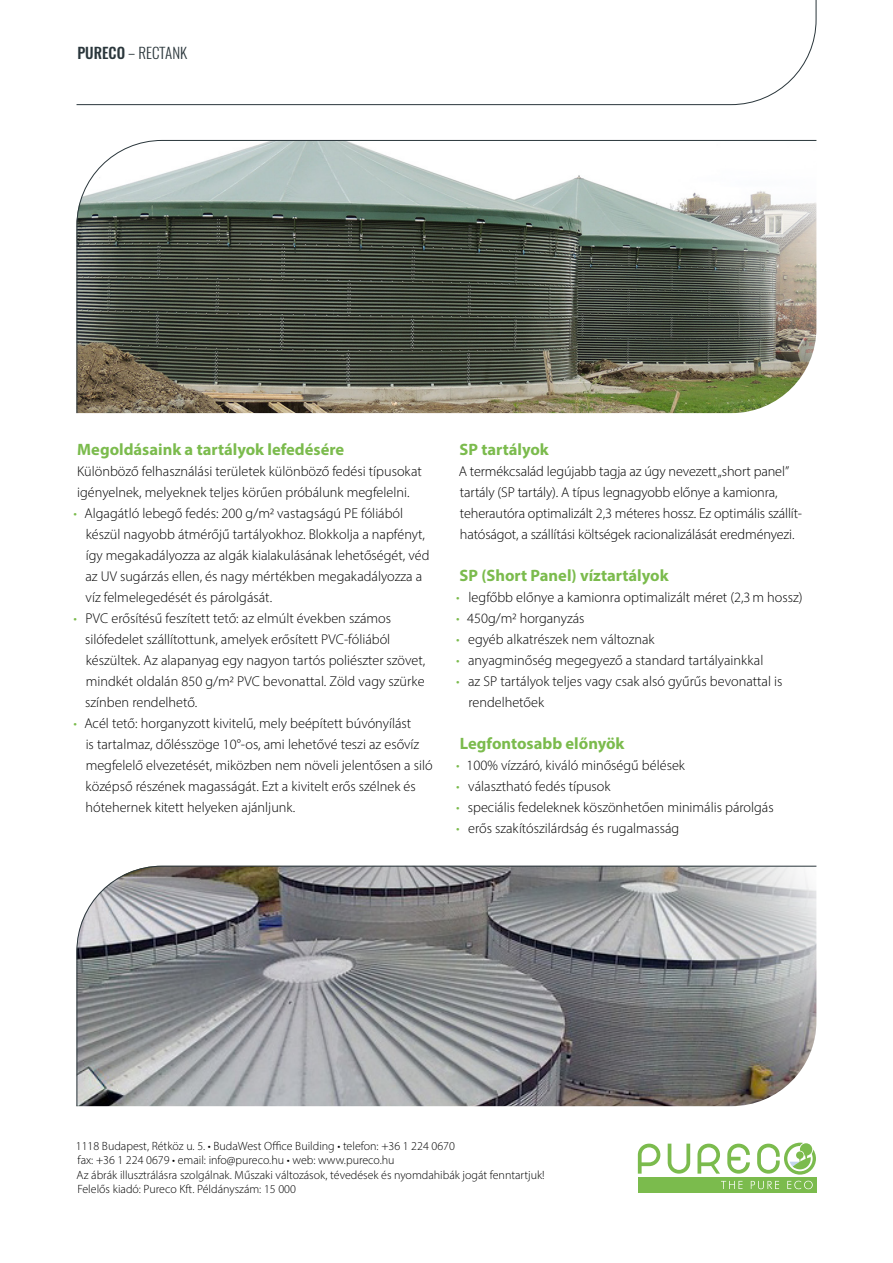
<style>
.page{position:relative;width:893px;height:1263px;background:#fff}
.page>*{position:absolute;margin:0;border:0;box-sizing:border-box;transform-origin:0 0}
.t1{font:700 16.5px "Myriad Pro";color:#7bbb4d}
.t2{font:300 15px "Oswald";color:#2a363b}
.t3{font:300 14.25px/21px "Myriad Pro";color:#000}
.t4{font:300 12px/14.2px "Myriad Pro";color:#000}
.s1{font-weight:500}
.s2{color:#7bbb4d}
</style>
<div class="page">
<svg style="left:76px;top:0;width:741px;height:105px"></svg>
<div style="left:638px;top:1178px;width:178px;height:15px;background:#7bbb4d"></div>
<svg style="left:721px;top:1181px;width:92px;height:8px"></svg>
<svg style="left:638px;top:1142px;width:178px;height:32px"></svg>
<img style="left:76px;top:140px;width:741px;height:274px">
<svg style="left:76px;top:865px;width:741px;height:242px;background:#909193"></svg>
<p class="t2" style="left:77px;top:40px;width:111px"><span class="s1">PURECO</span> – RECTANK</p>
<p class="t1" style="left:77px;top:439px;width:268px">Megoldásaink a tartályok lefedésére</p>
<p class="t3" style="left:77px;top:461px;width:346px">Különböző felhasználási területek különböző fedési típusokat igényelnek, melyeknek teljes körűen próbálunk megfelelni.</p>
<p class="t3" style="left:85px;top:503px;width:346px;text-indent:-12px"><span class="s2">•</span> Algagátló lebegő fedés: 200 g/m2 vastagságú PE fóliából készül nagyobb átmérőjű tartályokhoz. Blokkolja a napfényt, így megakadályozza az algák kialakulásának lehetőségét, véd az UV sugárzás ellen, és nagy mértékben megakadályozza a víz felmelegedését és párolgását.</p>
<p class="t3" style="left:85px;top:608px;width:342px;text-indent:-12px"><span class="s2">•</span> PVC erősítésű feszített tető: az elmúlt években számos silófedelet szállítottunk, amelyek erősített PVC-fóliából készültek. Az alapanyag egy nagyon tartós poliészter szövet, mindkét oldalán 850 g/m2 PVC bevonattal. Zöld vagy szürke színben rendelhető.</p>
<p class="t3" style="left:86px;top:713px;width:349px;text-indent:-12px"><span class="s2">•</span> Acél tető: horganyzott kivitelű, mely beépített búvónyílást<br>is tartalmaz, dőlésszöge 10°-os, ami lehetővé teszi az esővíz megfelelő elvezetését, miközben nem növeli jelentősen a siló középső részének magasságát. Ezt a kivitelt erős szélnek és hótehernek kitett helyeken ajánljunk.</p>
<p class="t1" style="left:460px;top:439px;width:91px">SP tartályok</p>
<p class="t3" style="left:459px;top:461px;width:345px">A termékcsalád legújabb tagja az úgy nevezett „short panel” tartály (SP tartály). A típus legnagyobb előnye a kamionra, teherautóra optimalizált 2,3 méteres hossz. Ez optimális szállít&shy;hatóságot, a szállítási költségek racionalizálását eredményezi.</p>
<p class="t1" style="left:460px;top:565px;width:211px">SP (Short Panel) víztartályok</p>
<p class="t3" style="left:456px;top:587px;width:348px"><span class="s2">•</span> legfőbb előnye a kamionra optimalizált méret (2,3m hossz)</p>
<p class="t3" style="left:456px;top:608px;width:130px"><span class="s2">•</span> 450g/m2 horganyzás</p>
<p class="t3" style="left:456px;top:629px;width:200px"><span class="s2">•</span> egyéb alkatrészek nem változnak</p>
<p class="t3" style="left:456px;top:650px;width:309px"><span class="s2">•</span> anyagminőség megegyező a standard tartályainkkal</p>
<p class="t3" style="left:468px;top:671px;width:316px;text-indent:-12px"><span class="s2">•</span> az SP tartályok teljes vagy csak alsó gyűrűs bevonattal is rendelhetőek</p>
<p class="t1" style="left:460px;top:733px;width:166px">Legfontosabb előnyök</p>
<p class="t3" style="left:456px;top:755px;width:230px"><span class="s2">•</span> 100% vízzáró, kiváló minőségű bélések</p>
<p class="t3" style="left:456px;top:776px;width:156px"><span class="s2">•</span> választható fedés típusok</p>
<p class="t3" style="left:456px;top:797px;width:319px"><span class="s2">•</span> speciális fedeleknek köszönhetően minimális párolgás</p>
<p class="t3" style="left:456px;top:818px;width:225px"><span class="s2">•</span> erős szakítószilárdság és rugalmasság</p>
<p class="t4" style="left:76px;top:1139px;width:470px">1118 Budapest, Rétköz u. 5. • BudaWest Office Building • telefon: +36 1 224 0670<br>fax: +36 1 224 0679 • email: info@pureco.hu • web: www.pureco.hu<br>Az ábrák illusztrálásra szolgálnak. Műszaki változások, tévedések és nyomdahibák jogát fenntartjuk!<br>Felelős kiadó: Pureco Kft. Példányszám: 15 000</p>
</div>
